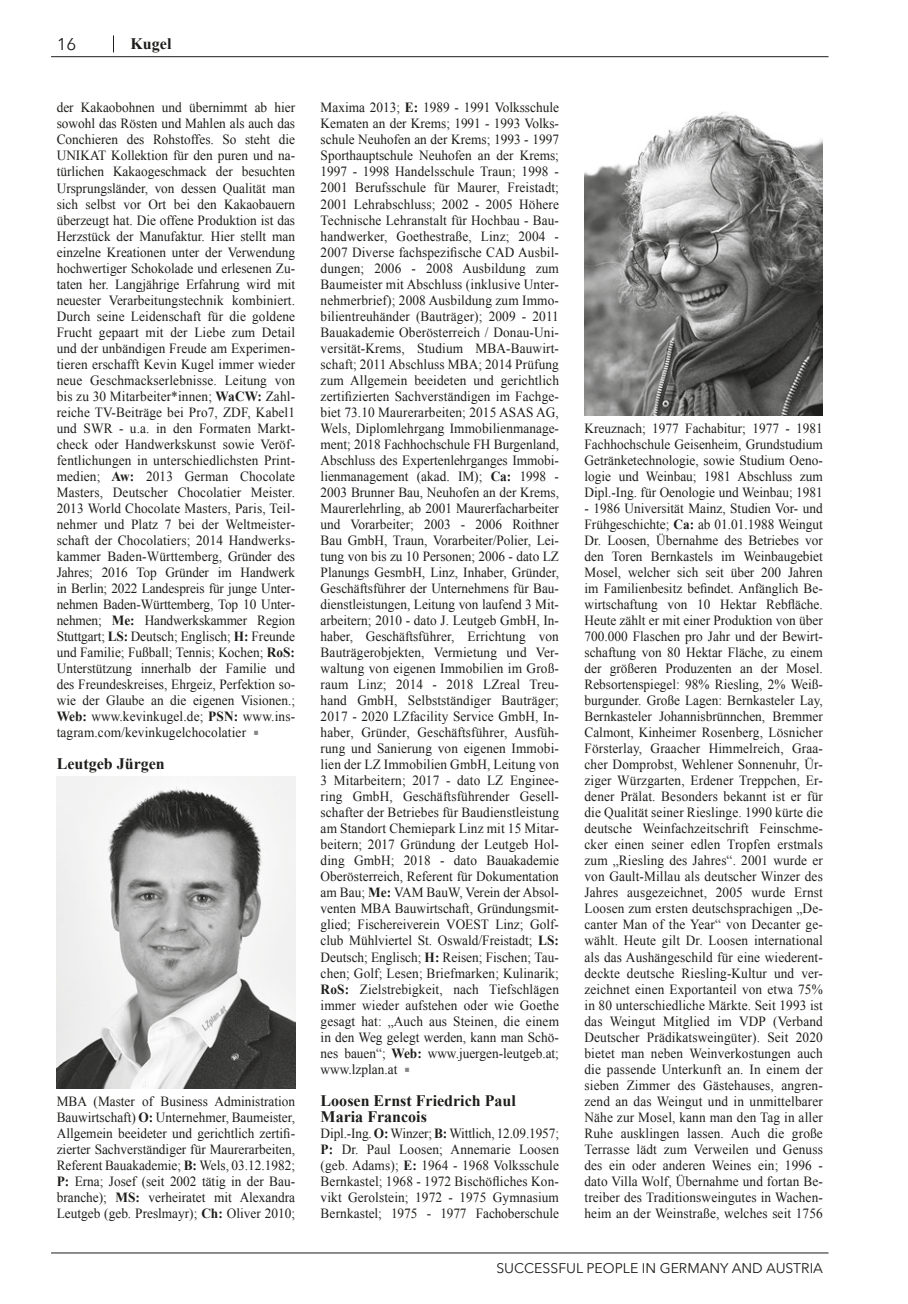
<style>
.page{position:relative;width:908px;height:1304px;background:#fff}
.page>*{position:absolute;margin:0;border:0;box-sizing:border-box;transform-origin:0 0}
.t1{font:17px "Avenir Next";color:#1d1d1b}
.t2{font:700 16px/16px "Times New Roman";color:#1d1d1b}
.t3{font:14px/16px "Times New Roman";color:#1d1d1b;text-align:justify;scale:.95 1}
.t4{font:14px "Avenir Next";color:#1d1d1b}
.s1{font-weight:700}
.s2{color:#878787}
</style>
<div class="page">
<svg style="left:113px;top:35px;width:1px;height:17px"></svg>
<hr style="left:51px;top:56px;width:777px;height:1px;background:#1d1d1b">
<hr style="left:51px;top:1252px;width:777px;height:1px;background:#1d1d1b">
<img style="left:584px;top:112px;width:238px;height:303px">
<img style="left:57px;top:776px;width:238px;height:312px">
<p class="t1" style="left:57px;top:30px;width:21px">16</p>
<p class="t2" style="left:130px;top:36px;width:42px">Kugel</p>
<p class="t3" style="left:57px;top:99px;width:252px">der Kakaobohnen und übernimmt ab hier sowohl das Rösten und Mahlen als auch das Conchieren des Rohstoffes. So steht die UNIKAT Kollektion für den puren und na&shy;türlichen Kakaogeschmack der besuchten Ursprungsländer, von dessen Qualität man sich selbst vor Ort bei den Kakaobauern überzeugt hat. Die offene Produktion ist das Herzstück der Manufaktur. Hier stellt man einzelne Kreationen unter der Verwendung hochwertiger Schokolade und erlesenen Zu&shy;taten her. Langjährige Erfahrung wird mit neuester Verarbeitungstechnik kombiniert.<br>Durch seine Leidenschaft für die goldene Frucht gepaart mit der Liebe zum Detail und der unbändigen Freude am Experimen&shy;tieren erschafft Kevin Kugel immer wieder neue Geschmackserlebnisse. Leitung von bis zu 30 Mitarbeiter*innen; <span class="s1">WaCW:</span> Zahl&shy;reiche TV-Beiträge bei Pro7, ZDF, Kabel1 und SWR - u.a. in den Formaten Markt&shy;check oder Handwerkskunst sowie Veröf&shy;fentlichungen in unterschiedlichsten Print&shy;medien; <span class="s1">Aw:</span> 2013 German Chocolate Masters, Deutscher Chocolatier Meister.<br>2013 World Chocolate Masters, Paris, Teil&shy;nehmer und Platz 7 bei der Weltmeister&shy;schaft der Chocolatiers; 2014 Handwerks&shy;kammer Baden-Württemberg, Gründer des Jahres; 2016 Top Gründer im Handwerk in Berlin; 2022 Landespreis für junge Unter&shy;nehmen Baden-Württemberg, Top 10 Unter&shy;nehmen; <span class="s1">Me:</span> Handwerkskammer Region Stuttgart; <span class="s1">LS:</span> Deutsch; Englisch; <span class="s1">H:</span> Freunde und Familie; Fußball; Tennis; Kochen; <span class="s1">RoS:<br></span>Unterstützung innerhalb der Familie und des Freundeskreises, Ehrgeiz, Perfektion so&shy;wie der Glaube an die eigenen Visionen.; <span class="s1">Web:</span> www.kevinkugel.de; <span class="s1">PSN:</span> www.ins&shy;tagram.com/kevinkugelchocolatier <span class="s2">▪</span></p>
<p class="t2" style="left:57px;top:755px;width:109px">Leutgeb Jürgen</p>
<p class="t3" style="left:57px;top:1093px;width:252px">MBA (Master of Business Administration Bauwirtschaft) <span class="s1">O:</span> Unternehmer, Baumeister, Allgemein beeideter und gerichtlich zertifi&shy;zierter Sachverständiger für Maurerarbeiten, Referent Bauakademie; <span class="s1">B:</span> Wels, 03.12.1982; <span class="s1">P:</span> Erna; Josef (seit 2002 tätig in der Bau&shy;branche); <span class="s1">MS:</span> verheiratet mit Alexandra Leutgeb (geb. Preslmayr); <span class="s1">Ch:</span> Oliver 2010;</p>
<p class="t3" style="left:320px;top:99px;width:252px">Maxima 2013; <span class="s1">E:</span> 1989 - 1991 Volksschule Kematen an der Krems; 1991 - 1993 Volks&shy;schule Neuhofen an der Krems; 1993 - 1997<br>Sporthauptschule Neuhofen an der Krems; 1997 - 1998 Handelsschule Traun; 1998 - 2001 Berufsschule für Maurer, Freistadt; 2001 Lehrabschluss; 2002 - 2005 Höhere Technische Lehranstalt für Hochbau - Bau&shy;handwerker, Goethestraße, Linz; 2004 - 2007 Diverse fachspezifische CAD Ausbil&shy;dungen; 2006 - 2008 Ausbildung zum Baumeister mit Abschluss (inklusive Unter&shy;nehmerbrief); 2008 Ausbildung zum Immo&shy;bilientreuhänder (Bauträger); 2009 - 2011<br>Bauakademie Oberösterreich / Donau-Uni&shy;versität-Krems, Studium MBA-Bauwirt&shy;schaft; 2011 Abschluss MBA; 2014 Prüfung zum Allgemein beeideten und gerichtlich zertifizierten Sachverständigen im Fachge&shy;biet 73.10 Maurerarbeiten; 2015 ASAS AG, Wels, Diplomlehrgang Immobilienmanage&shy;ment; 2018 Fachhochschule FH Burgenland, Abschluss des Expertenlehrganges Immobi&shy;lienmanagement (akad. IM); <span class="s1">Ca:</span> 1998 - 2003 Brunner Bau, Neuhofen an der Krems, Maurerlehrling, ab 2001 Maurerfacharbeiter und Vorarbeiter; 2003 - 2006 Roithner Bau GmbH, Traun, Vorarbeiter/Polier, Lei&shy;tung von bis zu 10 Personen; 2006 - dato LZ Planungs GesmbH, Linz, Inhaber, Gründer, Geschäftsführer der Unternehmens für Bau&shy;dienstleistungen, Leitung von laufend 3 Mit&shy;arbeitern; 2010 - dato J. Leutgeb GmbH, In&shy;haber, Geschäftsführer, Errichtung von Bauträgerobjekten, Vermietung und Ver&shy;waltung von eigenen Immobilien im Groß&shy;raum Linz; 2014 - 2018 LZreal Treu&shy;hand GmbH, Selbstständiger Bauträger; 2017 - 2020 LZfacility Service GmbH, In&shy;haber, Gründer, Geschäftsführer, Ausfüh&shy;rung und Sanierung von eigenen Immobi&shy;lien der LZ Immobilien GmbH, Leitung von 3 Mitarbeitern; 2017 - dato LZ Enginee&shy;ring GmbH, Geschäftsführender Gesell&shy;schafter der Betriebes für Baudienstleistung am Standort Chemiepark Linz mit 15 Mitar&shy;beitern; 2017 Gründung der Leutgeb Hol&shy;ding GmbH; 2018 - dato Bauakademie Oberösterreich, Referent für Dokumentation am Bau; <span class="s1">Me:</span> VAM BauW, Verein der Absol&shy;venten MBA Bauwirtschaft, Gründungsmit&shy;glied; Fischereiverein VOEST Linz; Golf&shy;club Mühlviertel St. Oswald/Freistadt; <span class="s1">LS:<br></span>Deutsch; Englisch; <span class="s1">H:</span> Reisen; Fischen; Tau&shy;chen; Golf; Lesen; Briefmarken; Kulinarik; <span class="s1">RoS:</span> Zielstrebigkeit, nach Tiefschlägen immer wieder aufstehen oder wie Goethe gesagt hat: „Auch aus Steinen, die einem in den Weg gelegt werden, kann man Schö&shy;nes bauen“; <span class="s1">Web:</span> www.juergen-leutgeb.at; www.lzplan.at <span class="s2">▪</span></p>
<p class="t2" style="left:320px;top:1092px;width:197px">Loosen Ernst Friedrich Paul<br>Maria Francois</p>
<p class="t3" style="left:320px;top:1125px;width:252px">Dipl.-Ing. <span class="s1">O:</span> Winzer; <span class="s1">B:</span> Wittlich, 12.09.1957; <span class="s1">P:</span> Dr. Paul Loosen; Annemarie Loosen (geb. Adams); <span class="s1">E:</span> 1964 - 1968 Volksschule Bernkastel; 1968 - 1972 Bischöfliches Kon&shy;vikt Gerolstein; 1972 - 1975 Gymnasium Bernkastel; 1975 - 1977 Fachoberschule</p>
<p class="t3" style="left:584px;top:420px;width:252px">Kreuznach; 1977 Fachabitur; 1977 - 1981<br>Fachhochschule Geisenheim, Grundstudium Getränketechnologie, sowie Studium Oeno&shy;logie und Weinbau; 1981 Abschluss zum Dipl.-Ing. für Oenologie und Weinbau; 1981</p>
<p class="t3" style="left:584px;top:500px;width:252px">- 1986 Universität Mainz, Studien Vor- und Frühgeschichte; <span class="s1">Ca:</span> ab 01.01.1988 Weingut Dr. Loosen, Übernahme des Betriebes vor den Toren Bernkastels im Weinbaugebiet Mosel, welcher sich seit über 200 Jahren im Familienbesitz befindet. Anfänglich Be&shy;wirtschaftung von 10 Hektar Rebfläche.<br>Heute zählt er mit einer Produktion von über 700.000 Flaschen pro Jahr und der Bewirt&shy;schaftung von 80 Hektar Fläche, zu einem der größeren Produzenten an der Mosel.<br>Rebsortenspiegel: 98% Riesling, 2% Weiß&shy;burgunder. Große Lagen: Bernkasteler Lay, Bernkasteler Johannisbrünnchen, Bremmer Calmont, Kinheimer Rosenberg, Lösnicher Försterlay, Graacher Himmelreich, Graa&shy;cher Domprobst, Wehlener Sonnenuhr, Ür&shy;ziger Würzgarten, Erdener Treppchen, Er&shy;dener Prälat. Besonders bekannt ist er für die Qualität seiner Rieslinge. 1990 kürte die deutsche Weinfachzeitschrift Feinschme&shy;cker einen seiner edlen Tropfen erstmals zum „Riesling des Jahres“. 2001 wurde er von Gault-Millau als deutscher Winzer des Jahres ausgezeichnet, 2005 wurde Ernst Loosen zum ersten deutschsprachigen „De&shy;canter Man of the Year“ von Decanter ge&shy;wählt. Heute gilt Dr. Loosen international als das Aushängeschild für eine wiederent&shy;deckte deutsche Riesling-Kultur und ver&shy;zeichnet einen Exportanteil von etwa 75% in 80 unterschiedliche Märkte. Seit 1993 ist das Weingut Mitglied im VDP (Verband Deutscher Prädikatsweingüter). Seit 2020 bietet man neben Weinverkostungen auch die passende Unterkunft an. In einem der sieben Zimmer des Gästehauses, angren&shy;zend an das Weingut und in unmittelbarer Nähe zur Mosel, kann man den Tag in aller Ruhe ausklingen lassen. Auch die große Terrasse lädt zum Verweilen und Genuss des ein oder anderen Weines ein; 1996 - dato Villa Wolf, Übernahme und fortan Be&shy;treiber des Traditionsweingutes in Wachen&shy;heim an der Weinstraße, welches seit 1756</p>
<p class="t4" style="left:496px;top:1256px;width:328px">SUCCESSFUL PEOPLE IN GERMANY AND AUSTRIA</p>
</div>
